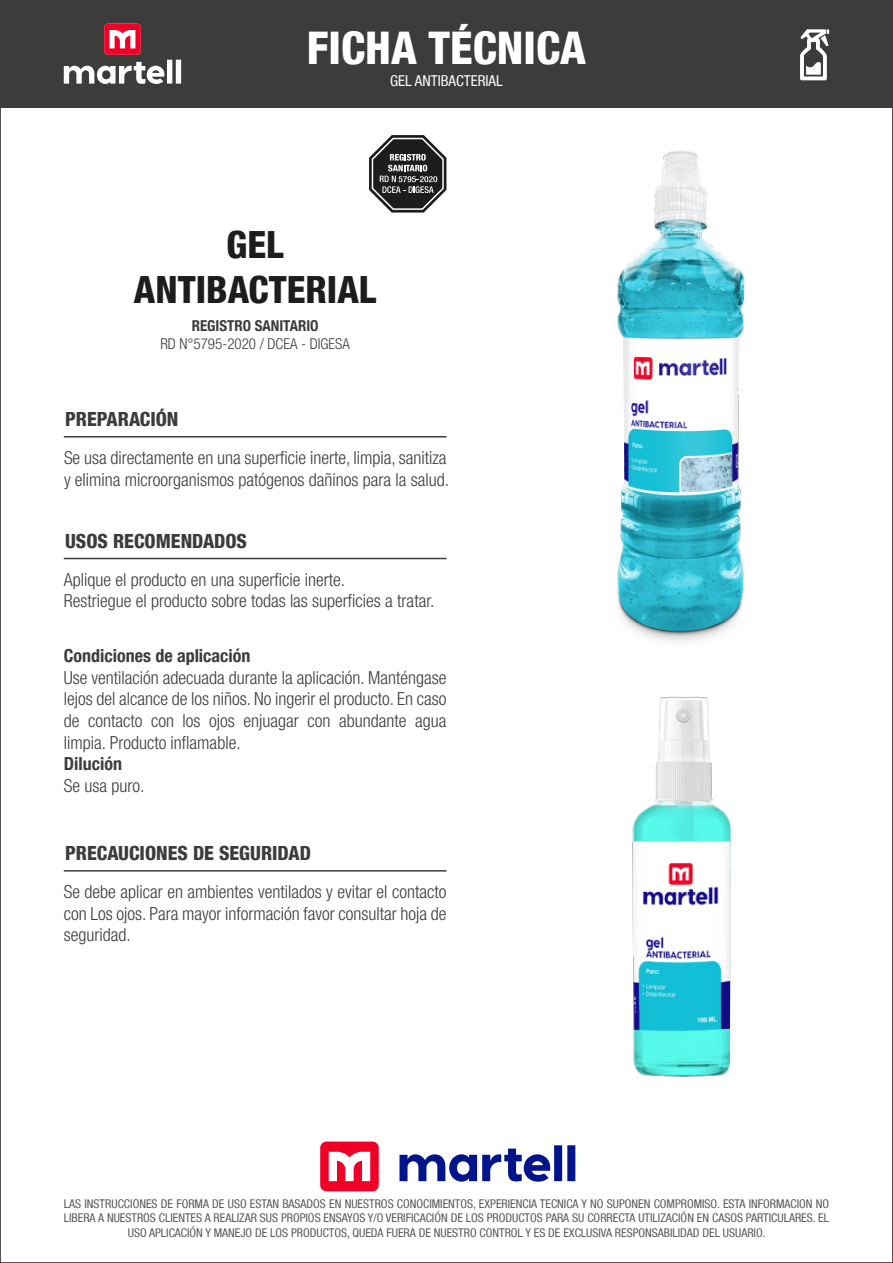
<style>
.page{position:relative;width:893px;height:1263px;background:#fff}
.page>*{position:absolute;margin:0;border:0;box-sizing:border-box;transform-origin:0 0}
.t1{font:800 condensed 45px "Helvetica Neue LT Com";color:#fff}
.t2{font:800 condensed 37.5px/45px "Helvetica Neue LT Com";color:#1d1d1b;text-align:center}
.t3{font:800 condensed 19.5px "Helvetica Neue LT Com";color:#3c3c3b}
.t4{font:300 condensed 18px/21.6px "Helvetica Neue LT Com";color:#3c3c3b}
.t5{font:700 condensed 18px "Helvetica Neue LT Com";color:#3c3c3b}
.t6{font:300 condensed 15px "Helvetica Neue LT Com";color:#3c3c3b}
.t7{font:700 condensed 15px "Helvetica Neue LT Com";color:#3c3c3b}
.t8{font:condensed 15px "Helvetica Neue LT Com";color:#fff}
.t9{font:condensed 12px/14.4px "Helvetica Neue LT Com";color:#575756;text-align:center}
</style>
<div class="page">
<div style="left:0;top:0;width:893px;height:108px;background:#3c3c3b"></div>
<hr style="left:64px;top:436px;width:382px;height:1px;background:#3c3c3b">
<hr style="left:64px;top:558px;width:382px;height:1px;background:#3c3c3b">
<hr style="left:64px;top:870px;width:382px;height:1px;background:#3c3c3b">
<svg style="left:399px;top:1145px;width:176px;height:37px"></svg>
<svg style="left:320px;top:1141px;width:59px;height:50px"></svg>
<svg style="left:64px;top:24px;width:117px;height:60px"></svg>
<svg style="left:800px;top:29px;width:29px;height:51px"></svg>
<svg style="left:369px;top:135px;width:77px;height:78px"></svg>
<img style="left:617px;top:150px;width:128px;height:492px">
<img style="left:632px;top:696px;width:99px;height:381px">
<h1 class="t1" style="left:307px;top:20px;width:281px">FICHA TÉCNICA</h1>
<p class="t8" style="left:390px;top:72px;width:114px">GEL ANTIBACTERIAL</p>
<h2 class="t2" style="left:134px;top:222px;width:244px">GEL<br>ANTIBACTERIAL</h2>
<p class="t7" style="left:192px;top:316px;width:128px">REGISTRO SANITARIO</p>
<p class="t6" style="left:160px;top:335px;width:191px">RD N°5795-2020 / DCEA - DIGESA</p>
<p class="t3" style="left:65px;top:407px;width:115px">PREPARACIÓN</p>
<p class="t4" style="left:64px;top:447px;width:387px">Se usa directamente en una superficie inerte, limpia, sanitiza y elimina microorganismos patógenos dañinos para la salud.</p>
<p class="t3" style="left:65px;top:529px;width:184px">USOS RECOMENDADOS</p>
<p class="t4" style="left:64px;top:569px;width:372px">Aplique el producto en una superficie inerte.<br>Restriegue el producto sobre todas las superficies a tratar.</p>
<p class="t5" style="left:64px;top:645px;width:188px">Condiciones de aplicación</p>
<p class="t4" style="left:64px;top:666px;width:384px;text-align:justify">Use ventilación adecuada durante la aplicación. Manténgase lejos del alcance de los niños. No ingerir el producto. En caso de contacto con los ojos enjuagar con abundante agua limpia. Producto inflamable.</p>
<p class="t5" style="left:64px;top:753px;width:60px">Dilución</p>
<p class="t4" style="left:64px;top:774px;width:82px">Se usa puro.</p>
<p class="t3" style="left:65px;top:841px;width:247px">PRECAUCIONES DE SEGURIDAD</p>
<p class="t4" style="left:64px;top:881px;width:384px;text-align:justify">Se debe aplicar en ambientes ventilados y evitar el contacto con Los ojos. Para mayor información favor consultar hoja de seguridad.</p>
<p class="t9" style="left:64px;top:1196px;width:767px">LAS INSTRUCCIONES DE FORMA DE USO ESTAN BASADOS EN NUESTROS CONOCIMIENTOS, EXPERIENCIA TECNICA Y NO SUPONEN COMPROMISO. ESTA INFORMACION NO<br>LIBERA A NUESTROS CLIENTES A REALIZAR SUS PROPIOS ENSAYOS Y/O VERIFICACIÓN DE LOS PRODUCTOS PARA SU CORRECTA UTILIZACIÓN EN CASOS PARTICULARES. EL<br>USO APLICACIÓN Y MANEJO DE LOS PRODUCTOS, QUEDA FUERA DE NUESTRO CONTROL Y ES DE EXCLUSIVA RESPONSABILIDAD DEL USUARIO.</p>
</div>
